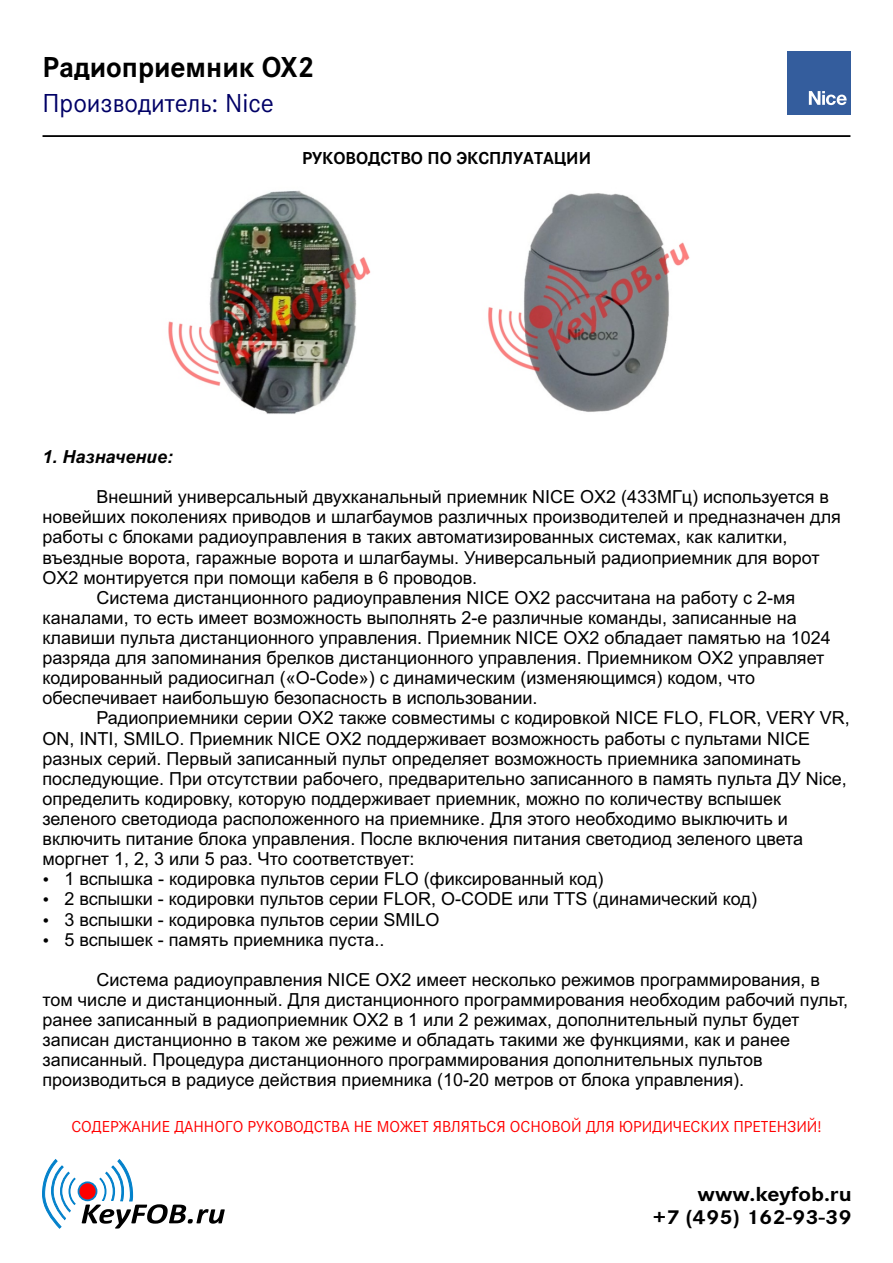
<style>
.page{position:relative;width:893px;height:1263px;background:#fff}
.page>*{position:absolute;margin:0;border:0;box-sizing:border-box;transform-origin:0 0}
.t1{font:700 30px "Corporate STCY";color:#000}
.t2{font:27px "Corporate STCY";color:#006}
.t3{font:700 21px/23.1px "Corporate STCY";color:#000;text-align:right;scale:1.12 1}
.t4{font:18px/20.1px "Arial";color:#000}
.t5{font:700 18px "Corporate STCY";color:#000}
.t6{font:italic 700 18px "Arial";color:#000}
.t7{font:16.5px "Corporate STCY";color:#f00}
</style>
<div class="page">
<svg style="left:42px;top:1159px;width:183px;height:70px"></svg>
<hr style="left:43px;top:135px;width:807px;height:2px;background:#000">
<div style="left:787px;top:51px;width:63px;height:64px;background:#345d9d"></div>
<svg style="left:809px;top:91px;width:38px;height:14px"></svg>
<img style="left:168px;top:190px;width:203px;height:224px">
<img style="left:488px;top:193px;width:202px;height:219px">
<h1 class="t1" style="left:43px;top:54px;width:273px">Радиоприемник OX2</h1>
<h2 class="t2" style="left:43px;top:91px;width:233px">Производитель: Nice</h2>
<p class="t5" style="left:302px;top:150px;width:291px">РУКОВОДСТВО ПО ЭКСПЛУАТАЦИИ</p>
<p class="t6" style="left:43px;top:450px;width:132px">1. Назначение:</p>
<p class="t4" style="left:97px;top:488px;width:734px">Внешний универсальный двухканальный приемник NICE OX2 (433МГц) используется в</p>
<p class="t4" style="left:43px;top:509px;width:800px">новейших поколениях приводов и шлагбаумов различных производителей и предназначен для</p>
<p class="t4" style="left:43px;top:529px;width:746px">работы с блоками радиоуправления в таких автоматизированных системах, как калитки,</p>
<p class="t4" style="left:43px;top:549px;width:779px">въездные ворота, гаражные ворота и шлагбаумы. Универсальный радиоприемник для ворот</p>
<p class="t4" style="left:43px;top:569px;width:436px">OX2 монтируется при помощи кабеля в 6 проводов.</p>
<p class="t4" style="left:97px;top:589px;width:700px">Система дистанционного радиоуправления NICE OX2 рассчитана на работу с 2-мя</p>
<p class="t4" style="left:43px;top:609px;width:756px">каналами, то есть имеет возможность выполнять 2-е различные команды, записанные на</p>
<p class="t4" style="left:42px;top:629px;width:790px">клавиши пульта дистанционного управления. Приемник NICE OX2 обладает памятью на 1024</p>
<p class="t4" style="left:42px;top:649px;width:783px">разряда для запоминания брелков дистанционного управления. Приемником OX2 управляет</p>
<p class="t4" style="left:42px;top:669px;width:714px">кодированный радиосигнал («O-Code») с динамическим (изменяющимся) кодом, что</p>
<p class="t4" style="left:42px;top:689px;width:496px">обеспечивает наибольшую безопасность в использовании.</p>
<p class="t4" style="left:96px;top:710px;width:755px">Радиоприемники серии OX2 также совместимы с кодировкой NICE FLO, FLOR, VERY VR,</p>
<p class="t4" style="left:42px;top:730px;width:769px">ON, INTI, SMILO. Приемник NICE OX2 поддерживает возможность работы с пультами NICE</p>
<p class="t4" style="left:42px;top:750px;width:760px">разных серий. Первый записанный пульт определяет возможность приемника запоминать</p>
<p class="t4" style="left:42px;top:770px;width:806px">последующие. При отсутствии рабочего, предварительно записанного в память пульта ДУ Nice,</p>
<p class="t4" style="left:42px;top:790px;width:740px">определить кодировку, которую поддерживает приемник, можно по количеству вспышек</p>
<p class="t4" style="left:42px;top:810px;width:747px">зеленого светодиода расположенного на приемнике. Для этого необходимо выключить и</p>
<p class="t4" style="left:42px;top:830px;width:762px">включить питание блока управления. После включения питания светодиод зеленого цвета</p>
<p class="t4" style="left:42px;top:850px;width:374px">моргнет 1, 2, 3 или 5 раз. Что соответствует:</p>
<p class="t4" style="left:64px;top:870px;width:540px">1 вспышка - кодировка пультов серии FLO (фиксированный код)</p>
<p class="t4" style="left:64px;top:891px;width:694px">2 вспышки - кодировки пультов серии FLOR, O-CODE или TTS (динамический код)</p>
<p class="t4" style="left:64px;top:911px;width:377px">3 вспышки - кодировка пультов серии SMILO</p>
<p class="t4" style="left:64px;top:931px;width:321px">5 вспышек - память приемника пуста..</p>
<p class="t4" style="left:42px;top:971px;width:807px;text-indent:54px">Система радиоуправления NICE OX2 имеет несколько режимов программирования, в том числе и дистанционный. Для дистанционного программирования необходим рабочий пульт, ранее записанный в радиоприемник OX2 в 1 или 2 режимах, дополнительный пульт будет записан дистанционно в таком же режиме и обладать такими же функциями, как и ранее записанный. Процедура дистанционного программирования дополнительных пультов производиться в радиусе действия приемника (10-20 метров от блока управления).</p>
<p class="t7" style="left:71px;top:1119px;width:752px">СОДЕРЖАНИЕ ДАННОГО РУКОВОДСТВА НЕ МОЖЕТ ЯВЛЯТЬСЯ ОСНОВОЙ ДЛЯ ЮРИДИЧЕСКИХ ПРЕТЕНЗИЙ!</p>
<p class="t3" style="left:653px;top:1184px;width:179px">www.keyfob.ru<br>+7 (495) 162-93-39</p>
</div>
